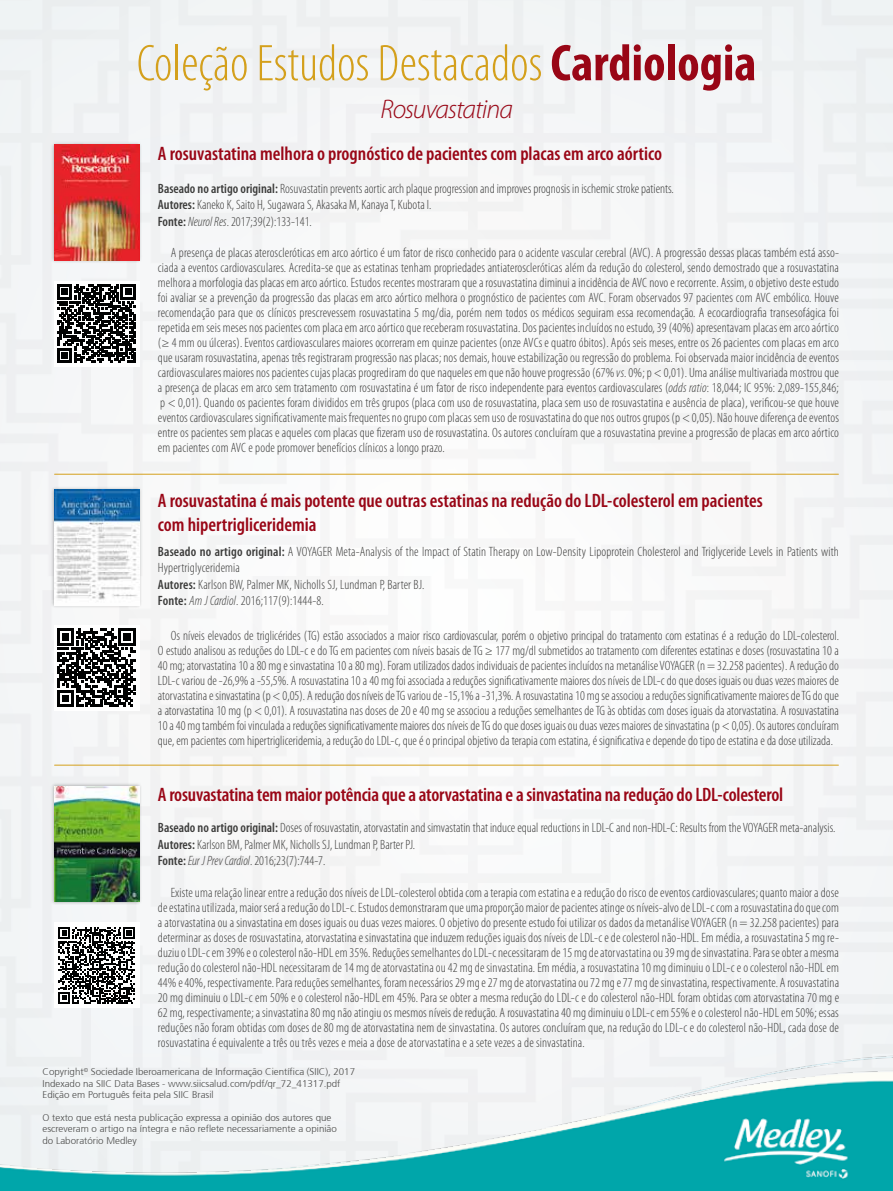
<style>
.page{position:relative;width:893px;height:1191px;background:#fff}
.page>*{position:absolute;margin:0;border:0;box-sizing:border-box;transform-origin:0 0}
.t1{font:300 condensed 52.05px "Myriad Pro";color:#d4a01c}
.t2{font:italic 300 27px "Myriad Pro";letter-spacing:-.04em;color:#990616}
.t3{font:600 condensed 19.5px/24px "Myriad Pro";color:#990616}
.t4{font:300 condensed 13.5px/15px "Myriad Pro";color:#3c3c3b}
.t5{font:300 9.75px/11.7px "Frutiger 45";color:#4a4a49}
.s1{font-weight:700;color:#990616}
.s2{font-weight:600}
.s3{font-style:italic}
</style>
<div class="page">
<div style="left:0;top:0;width:893px;height:999px;background:#f5f6f7"></div>
<div style="left:50px;top:141px;width:93px;height:122px;background:#000;opacity:.3"></div>
<img style="left:54px;top:145px;width:85px;height:115px">
<div style="left:50px;top:486px;width:93px;height:122px;background:#000;opacity:.3"></div>
<img style="left:54px;top:489px;width:85px;height:116px">
<div style="left:54px;top:922px;width:85px;height:86px;background:#fff"></div>
<svg style="left:58px;top:927px;width:77px;height:72px"></svg>
<div style="left:50px;top:782px;width:93px;height:123px;background:#000;opacity:.3"></div>
<img style="left:54px;top:786px;width:85px;height:115px">
<div style="left:54px;top:625px;width:85px;height:85px;background:linear-gradient(to right,#fff,#fff)"></div>
<svg style="left:57px;top:629px;width:78px;height:77px"></svg>
<div style="left:54px;top:281px;width:85px;height:85px;background:#fff"></div>
<svg style="left:57px;top:284px;width:79px;height:79px"></svg>
<hr style="left:55px;top:474px;width:783px;height:1px;background:#d4a01c">
<hr style="left:55px;top:764px;width:783px;height:1px;background:#d4a01c">
<img style="left:0;top:999px;width:893px;height:192px">
<h1 class="t1" style="left:137px;top:35px;width:621px">Coleção Estudos Destacados <span class="s1">Cardiologia</span></h1>
<h2 class="t2" style="left:381px;top:95px;width:134px">Rosuvastatina</h2>
<h3 class="t3" style="left:158px;top:142px;width:506px">A rosuvastatina melhora o prognóstico de pacientes com placas em arco aórtico</h3>
<p class="t4" style="left:158px;top:180px;width:517px;line-height:16.5px"><span class="s2">Baseado no artigo original:</span> Rosuvastatin prevents aortic arch plaque progression and improves prognosis in ischemic stroke patients.<br><span class="s2">Autores:</span> Kaneko K, Saito H, Sugawara S, Akasaka M, Kanaya T, Kubota I.<br><span class="s2">Fonte:</span> <span class="s3">Neurol Res</span>. 2017;39(2):133-141.</p>
<p class="t4" style="left:158px;top:246px;width:683px;text-align:justify;text-indent:13px">A presença de placas ateroscleróticas em arco aórtico é um fator de risco conhecido para o acidente vascular cerebral (AVC). A progressão dessas placas também está asso&shy;ciada a eventos cardiovasculares. Acredita-se que as estatinas tenham propriedades antiateroscleróticas além da redução do colesterol, sendo demostrado que a rosuvastatina melhora a morfologia das placas em arco aórtico. Estudos recentes mostraram que a rosuvastatina diminui a incidência de AVC novo e recorrente. Assim, o objetivo deste estudo foi avaliar se a prevenção da progressão das placas em arco aórtico melhora o prognóstico de pacientes com AVC. Foram observados 97 pacientes com AVC embólico. Houve recomendação para que os clínicos prescrevessem rosuvastatina 5 mg/dia, porém nem todos os médicos seguiram essa recomendação. A ecocardiografia transesofágica foi repetida em seis meses nos pacientes com placa em arco aórtico que receberam rosuvastatina. Dos pacientes incluídos no estudo, 39 (40%) apresentavam placas em arco aórtico (≥ 4 mm ou úlceras). Eventos cardiovasculares maiores ocorreram em quinze pacientes (onze AVCs e quatro óbitos). Após seis meses, entre os 26 pacientes com placas em arco que usaram rosuvastatina, apenas três registraram progressão nas placas; nos demais, houve estabilização ou regressão do problema. Foi observada maior incidência de eventos cardiovasculares maiores nos pacientes cujas placas progrediram do que naqueles em que não houve progressão (67% <span class="s3">vs</span>. 0%; p &lt; 0,01). Uma análise multivariada mostrou que a presença de placas em arco sem tratamento com rosuvastatina é um fator de risco independente para eventos cardiovasculares (<span class="s3">odds ratio</span>: 18,044; IC 95%: 2,089-155,846; p &lt; 0,01). Quando os pacientes foram divididos em três grupos (placa com uso de rosuvastatina, placa sem uso de rosuvastatina e ausência de placa), verificou-se que houve eventos cardiovasculares significativamente mais frequentes no grupo com placas sem uso de rosuvastatina do que nos outros grupos (p &lt; 0,05). Não houve diferença de eventos entre os pacientes sem placas e aqueles com placas que fizeram uso de rosuvastatina. Os autores concluíram que a rosuvastatina previne a progressão de placas em arco aórtico em pacientes com AVC e pode promover benefícios clínicos a longo prazo.</p>
<h3 class="t3" style="left:158px;top:489px;width:606px">A rosuvastatina é mais potente que outras estatinas na redução do LDL-colesterol em pacientes com hipertrigliceridemia</h3>
<p class="t4" style="left:158px;top:543px;width:683px;line-height:16.5px"><span class="s2">Baseado no artigo original:</span> A VOYAGER Meta-Analysis of the Impact of Statin Therapy on Low-Density Lipoprotein Cholesterol and Triglyceride Levels in Patients with Hypertriglyceridemia<br><span class="s2">Autores:</span> Karlson BW, Palmer MK, Nicholls SJ, Lundman P, Barter BJ.<br><span class="s2">Fonte:</span> <span class="s3">Am J Cardiol</span>. 2016;117(9):1444-8.</p>
<p class="t4" style="left:158px;top:628px;width:683px;text-align:justify;text-indent:13px">Os níveis elevados de triglicérides (TG) estão associados a maior risco cardiovascular, porém o objetivo principal do tratamento com estatinas é a redução do LDL-colesterol.<br>O estudo analisou as reduções do LDL-c e do TG em pacientes com níveis basais de TG ≥ 177 mg/dl submetidos ao tratamento com diferentes estatinas e doses (rosuvastatina 10 a 40 mg; atorvastatina 10 a 80 mg e sinvastatina 10 a 80 mg). Foram utilizados dados individuais de pacientes incluídos na metanálise VOYAGER (n = 32.258 pacientes). A redução do LDL-c variou de -26,9% a -55,5%. A rosuvastatina 10 a 40 mg foi associada a reduções significativamente maiores dos níveis de LDL-c do que doses iguais ou duas vezes maiores de atorvastatina e sinvastatina (p &lt; 0,05). A redução dos níveis de TG variou de -15,1% a -31,3%. A rosuvastatina 10 mg se associou a reduções significativamente maiores de TG do que a atorvastatina 10 mg (p &lt; 0,01). A rosuvastatina nas doses de 20 e 40 mg se associou a reduções semelhantes de TG às obtidas com doses iguais da atorvastatina. A rosuvastatina 10 a 40 mg também foi vinculada a reduções significativamente maiores dos níveis de TG do que doses iguais ou duas vezes maiores de sinvastatina (p &lt; 0,05). Os autores concluíram que, em pacientes com hipertrigliceridemia, a redução do LDL-c, que é o principal objetivo da terapia com estatina, é significativa e depende do tipo de estatina e da dose utilizada.</p>
<h3 class="t3" style="left:158px;top:782px;width:627px">A rosuvastatina tem maior potência que a atorvastatina e a sinvastatina na redução do LDL-colesterol</h3>
<p class="t4" style="left:158px;top:819px;width:679px;line-height:16.5px"><span class="s2">Baseado no artigo original:</span> Doses of rosuvastatin, atorvastatin and simvastatin that induce equal reductions in LDL-C and non-HDL-C: Results from the VOYAGER meta-analysis.<br><span class="s2">Autores:</span> Karlson BM, Palmer MK, Nicholls SJ, Lundman P, Barter PJ.<br><span class="s2">Fonte:</span> <span class="s3">Eur J Prev Cardiol</span>. 2016;23(7):744-7.</p>
<p class="t4" style="left:158px;top:885px;width:683px;text-align:justify;text-indent:13px">Existe uma relação linear entre a redução dos níveis de LDL-colesterol obtida com a terapia com estatina e a redução do risco de eventos cardiovasculares; quanto maior a dose de estatina utilizada, maior será a redução do LDL-c. Estudos demonstraram que uma proporção maior de pacientes atinge os níveis-alvo de LDL-c com a rosuvastatina do que com a atorvastatina ou a sinvastatina em doses iguais ou duas vezes maiores. O objetivo do presente estudo foi utilizar os dados da metanálise VOYAGER (n = 32.258 pacientes) para determinar as doses de rosuvastatina, atorvastatina e sinvastatina que induzem reduções iguais dos níveis de LDL-c e de colesterol não-HDL. Em média, a rosuvastatina 5 mg re&shy;duziu o LDL-c em 39% e o colesterol não-HDL em 35%. Reduções semelhantes do LDL-c necessitaram de 15 mg de atorvastatina ou 39 mg de sinvastatina. Para se obter a mesma redução do colesterol não-HDL necessitaram de 14 mg de atorvastatina ou 42 mg de sinvastatina. Em média, a rosuvastatina 10 mg diminuiu o LDL-c e o colesterol não-HDL em 44% e 40%, respectivamente. Para reduções semelhantes, foram necessários 29 mg e 27 mg de atorvastatina ou 72 mg e 77 mg de sinvastatina, respectivamente. A rosuvastatina 20 mg diminuiu o LDL-c em 50% e o colesterol não-HDL em 45%. Para se obter a mesma redução do LDL-c e do colesterol não-HDL foram obtidas com atorvastatina 70 mg e 62 mg, respectivamente; a sinvastatina 80 mg não atingiu os mesmos níveis de redução. A rosuvastatina 40 mg diminuiu o LDL-c em 55% e o colesterol não-HDL em 50%; essas reduções não foram obtidas com doses de 80 mg de atorvastatina nem de sinvastatina. Os autores concluíram que, na redução do LDL-c e do colesterol não-HDL, cada dose de rosuvastatina é equivalente a três ou três vezes e meia a dose de atorvastatina e a sete vezes a de sinvastatina.</p>
<p class="t5" style="left:43px;top:1065px;width:314px">Copyright<sup>©</sup> Sociedade Iberoamericana de Informação Científica (SIIC), 2017<br>Indexado na SIIC Data Bases - www.siicsalud.com/pdf/qr_72_41317.pdf<br>Edição em Português feita pela SIIC Brasil</p>
<p class="t5" style="left:43px;top:1111px;width:296px">O texto que está nesta publicação expressa a opinião dos autores que escreveram o artigo na íntegra e não reflete necessariamente a opinião do Laboratório Medley</p>
</div>
